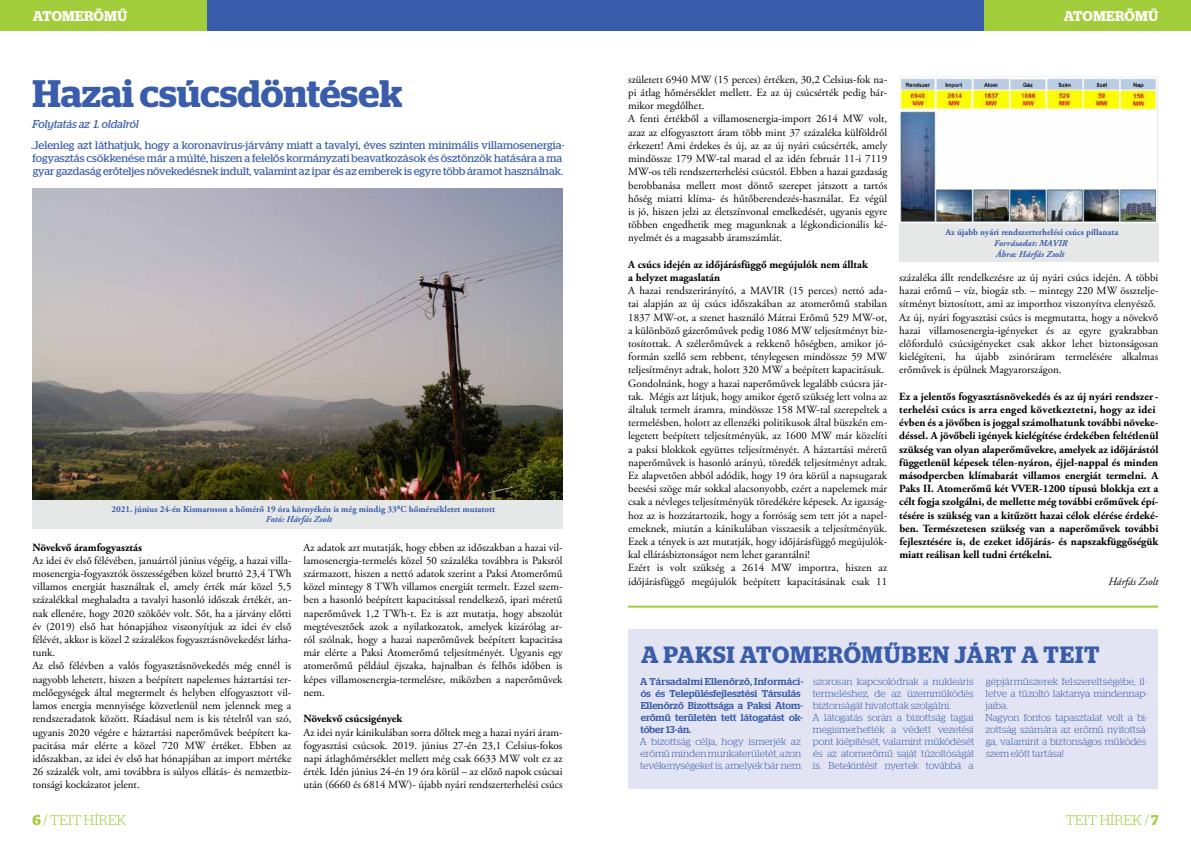
<style>
.page{position:relative;width:1191px;height:842px;background:#fff}
.page>*{position:absolute;margin:0;border:0;box-sizing:border-box;transform-origin:0 0}
.t1{font:600 38.3px "Stag";color:#395dab}
.t2{font:600 23.5px "Stag";letter-spacing:.035em;color:#395dab}
.t3{font:300 14.2px "Stag";letter-spacing:.02em;color:#a2cd3a}
.t4{font:600 14.2px "Stag";letter-spacing:.01em;color:#fff}
.t5{font:italic 11.3px "Stag";letter-spacing:-.005em;color:#395dab}
.t6{font:11px/13.2px "Adobe Garamond Pro";color:#010101}
.t7{font:700 11px/13.2px "Adobe Garamond Pro";color:#010101}
.t8{font:11px/13.2px "Stag";letter-spacing:.005em;color:#395dab}
.t9{font:italic 11px "Adobe Garamond Pro";color:#010101}
.t10{font:300 10px/12px "Stag";color:#395dab}
.t11{font:500 10px/12px "Stag";color:#395dab}
.t12{font:700 9px "Adobe Garamond Pro";color:#395dab}
.t13{font:italic 700 9px/10.8px "Adobe Garamond Pro";color:#395dab}
.s1{font-weight:600}
</style>
<div class="page">
<div style="left:178px;top:0;width:869px;height:30px;background:#395dab"></div>
<div style="left:0;top:0;width:207px;height:30px;background:#a2cd3a"></div>
<div style="left:984px;top:0;width:207px;height:30px;background:#a2cd3a"></div>
<div style="left:32px;top:499px;width:530px;height:29px;background:#e6e7e7"></div>
<div style="left:899px;top:77px;width:259px;height:147px;border:1px solid #e6e7e7"></div>
<div style="left:899px;top:224px;width:259px;height:38px;background:#e6e7e7"></div>
<div style="left:628px;top:630px;width:529px;height:159px;background:#e3e4f3"></div>
<hr style="left:628px;top:606px;width:530px;height:2px;background:#a2cd3a">
<img style="left:33px;top:189px;width:529px;height:310px">
<img style="left:899px;top:78px;width:256px;height:144px">
<p class="t4" style="left:33px;top:7px;width:96px">ATOMERŐMŰ</p>
<h1 class="t1" style="left:32px;top:71px;width:371px">Hazai csúcsdöntések</h1>
<p class="t8" style="left:31px;top:138px;width:535px">.Jelenleg azt láthatjuk, hogy a koronavírus-járvány miatt a tavalyi, éves szinten minimális villamosenergia&shy;fogyasztás csökkenése már a múlté, hiszen a felelős kormányzati beavatkozások és ösztönzök hatására a ma gyar gazdaság erőteljes növekedésnek indult, valamint az ipar és az emberek is egyre több áramot használnak.</p>
<p class="t5" style="left:32px;top:118px;width:108px">Folytatás az 1. oldalról</p>
<p class="t12" style="left:111px;top:504px;width:385px">2021. június 24-én Kismaroson a hőmérő 19 óra környékén is még mindig 33⁰C hőmérsékletet mutatott</p>
<p class="t13" style="left:266px;top:514px;width:68px">Fotó: Hárfás Zsolt</p>
<p class="t7" style="left:32px;top:541px;width:111px">Növekvő áramfogyasztás</p>
<p class="t6" style="left:32px;top:554px;width:261px">Az idei év első félévében, januártól június végéig, a hazai villa&shy;mosenergia-fogyasztók összességében közel bruttó 23,4 TWh villamos energiát használtak el, amely érték már közel 5,5 százalékkal meghaladta a tavalyi hasonló időszak értékét, an&shy;nak ellenére, hogy 2020 szökőév volt. Sőt, ha a járvány előtti év (2019) első hat hónapjához viszonyítjuk az idei év első félévét, akkor is közel 2 százalékos fogyasztásnövekedést látha&shy;tunk.<br>Az első félévben a valós fogyasztásnövekedés még ennél is nagyobb lehetett, hiszen a beépített napelemes háztartási ter&shy;melőegységek által megtermelt és helyben elfogyasztott vil&shy;lamos energia mennyisége közvetlenül nem jelennek meg a rendszeradatok között. Ráadásul nem is kis tételről van szó, ugyanis 2020 végére e háztartási naperőművek beépített ka&shy;pacitása már elérte a közel 720 MW értéket. Ebben az időszakban, az idei év első hat hónapjában az import mértéke 26 százalék volt, ami továbbra is súlyos ellátás- és nemzetbiz&shy;tonsági kockázatot jelent.</p>
<p class="t6" style="left:303px;top:541px;width:261px;text-align:justify">Az adatok azt mutatják, hogy ebben az időszakban a hazai vil&shy;lamosenergia-termelés közel 50 százaléka továbbra is Paksról származott, hiszen a nettó adatok szerint a Paksi Atomerőmű közel mintegy 8 TWh villamos energiát termelt. Ezzel szem&shy;ben a hasonló beépített kapacitással rendelkező, ipari méretű naperőművek 1,2 TWh-t. Ez is azt mutatja, hogy abszolút megtévesztőek azok a nyilatkozatok, amelyek kizárólag ar&shy;ról szólnak, hogy a hazai naperőművek beépített kapacitása már elérte a Paksi Atomerőmű teljesítményét. Ugyanis egy atomerőmű például éjszaka, hajnalban és felhős időben is képes villamosenergia-termelésre, miközben a naperőművek nem.</p>
<p class="t7" style="left:303px;top:712px;width:100px">Növekvő csúcsigények</p>
<p class="t6" style="left:303px;top:726px;width:261px;text-align:justify">Az idei nyár kánikulában sorra dőltek meg a hazai nyári áram&shy;fogyasztási csúcsok. 2019. június 27-én 23,1 Celsius-fokos napi átlaghőmérséklet mellett még csak 6633 MW volt ez az érték. Idén június 24-én 19 óra körül – az előző napok csúcsai után (6660 és 6814 MW)- újabb nyári rendszerterhelési csúcs</p>
<p class="t4" style="left:1063px;top:7px;width:96px">ATOMERŐMŰ</p>
<p class="t6" style="left:628px;top:73px;width:261px">született 6940 MW (15 perces) értéken, 30,2 Celsius-fok na&shy;pi átlag hőmérséklet mellett. Ez az új csúcsérték pedig bár&shy;mikor megdőlhet.<br>A fenti értékből a villamosenergia-import 2614 MW volt, azaz az elfogyasztott áram több mint 37 százaléka külföldről érkezett! Ami érdekes és új, az az új nyári csúcsérték, amely mindössze 179 MW-tal marad el az idén február 11-i 7119<br>MW-os téli rendszerterhelési csúcstól. Ebben a hazai gazdaság berobbanása mellett most döntő szerepet játszott a tartós hőség miatti klíma- és hűtőberendezés-használat. Ez végül is jó, hiszen jelzi az életszínvonal emelkedését, ugyanis egyre többen engedhetik meg magunknak a légkondicionális ké&shy;nyelmét és a magasabb áramszámlát.</p>
<p class="t7" style="left:628px;top:258px;width:241px">A csúcs idején az időjárásfüggő megújulók nem álltak a helyzet magaslatán</p>
<p class="t6" style="left:628px;top:284px;width:261px">A hazai rendszerirányító, a MAVIR (15 perces) nettó ada&shy;tai alapján az új csúcs időszakában az atomerőmű stabilan 1837 MW-ot, a szenet használó Mátrai Erőmű 529 MW-ot, a különböző gázerőművek pedig 1086 MW teljesítményt biz&shy;tosítottak. A szélerőművek a rekkenő hőségben, amikor jó&shy;formán szellő sem rebbent, ténylegesen mindössze 59 MW teljesítményt adtak, holott 320 MW a beépített kapacitásuk.<br>Gondolnánk, hogy a hazai naperőművek legalább csúcsra jár&shy;tak. Mégis azt látjuk, hogy amikor égető szükség lett volna az általuk termelt áramra, mindössze 158 MW-tal szerepeltek a termelésben, holott az ellenzéki politikusok által büszkén em&shy;legetett beépített teljesítményük, az 1600 MW már közelíti a paksi blokkok együttes teljesítményét. A háztartási méretű naperőművek is hasonló arányú, töredék teljesítményt adtak.<br>Ez alapvetően abból adódik, hogy 19 óra körül a napsugarak beesési szöge már sokkal alacsonyobb, ezért a napelemek már csak a névleges teljesítményük töredékére képesek. Az igazság&shy;hoz az is hozzátartozik, hogy a forróság sem tett jót a napel&shy;emeknek, miután a kánikulában visszaesik a teljesítményük.<br>Ezek a tények is azt mutatják, hogy időjárásfüggő megújulók&shy;kal ellátásbiztonságot nem lehet garantálni!<br>Ezért is volt szükség a 2614 MW importra, hiszen az időjárásfüggő megújulók beépített kapacitásának csak 11</p>
<p class="t12" style="left:945px;top:227px;width:174px">Az újabb nyári rendszerterhelési csúcs pillanata</p>
<p class="t13" style="left:994px;top:238px;width:75px">Forrásadat: MAVIR<br>Ábra: Hárfás Zsolt</p>
<p class="t6" style="left:899px;top:271px;width:261px">százaléka állt rendelkezésre az új nyári csúcs idején. A többi hazai erőmű – víz, biogáz stb. – mintegy 220 MW össztelje&shy;sítményt biztosított, ami az importhoz viszonyítva elenyésző.<br>Az új, nyári fogyasztási csúcs is megmutatta, hogy a növekvő hazai villamosenergia-igényeket és az egyre gyakrabban előforduló csúcsigényeket csak akkor lehet biztonságosan kielégíteni, ha újabb zsinóráram termelésére alkalmas erőművek is épülnek Magyarországon.</p>
<p class="t7" style="left:899px;top:390px;width:261px">Ez a jelentős fogyasztásnövekedés és az új nyári rendszer&shy;terhelési csúcs is arra enged következtetni, hogy az idei évben és a jövőben is joggal számolhatunk további növeke&shy;déssel. A jövőbeli igények kielégítése érdekében feltétlenül szükség van olyan alaperőművekre, amelyek az időjárástól függetlenül képesek télen-nyáron, éjjel-nappal és minden másodpercben klímabarát villamos energiát termelni. A Paks II. Atomerőmű két VVER-1200 típusú blokkja ezt a célt fogja szolgálni, de mellette még további erőművek épí&shy;tésére is szükség van a kitűzött hazai célok elérése érdeké&shy;ben. Természetesen szükség van a naperőművek további fejlesztésére is, de ezeket időjárás- és napszakfüggőségük miatt reálisan kell tudni értékelni.</p>
<p class="t9" style="left:1108px;top:574px;width:52px">Hárfás Zsolt</p>
<h2 class="t2" style="left:641px;top:641px;width:460px">A PAKSI ATOMERŐMŰBEN JÁRT A TEIT</h2>
<p class="t11" style="left:640px;top:675px;width:165px">A Társadalmi Ellenőrző, Informáci&shy;ós és Településfejlesztési Társulás<br>Ellenőrző Bizottsága a Paksi Atom&shy;erőmű területén tett látogatást ok&shy;tóber 13-án.</p>
<p class="t10" style="left:640px;top:735px;width:163px;text-align:justify">A bizottság célja, hogy ismerjék az erőműminden munkaterületét, azon tevékenységeket is, amelyek bár nem</p>
<p class="t10" style="left:812px;top:675px;width:163px">szorosan kapcsolódnak a nukleáris termeléshez, de az üzemműködés biztonságát hivatottak szolgálni.<br>A látogatás során a bizottság tagjai megismerhették a védett vezetési pont kiépítését, valamint működését és az atomerőmű saját tűzoltóságát is. Betekintést nyertek továbbá a</p>
<p class="t10" style="left:985px;top:675px;width:164px">gépjárműszerek felszereltségébe, il&shy;letve a tűzoltó laktanya mindennap&shy;jaiba.<br>Nagyon fontos tapasztalat volt a bi&shy;zottság számára az erőmű nyitottsá&shy;ga, valamint a biztonságos működés szem előtt tartása!</p>
<p class="t3" style="left:33px;top:812px;width:95px"><span class="s1">6</span> / TEIT HÍREK</p>
<p class="t3" style="left:1066px;top:812px;width:94px">TEIT HÍREK / <span class="s1">7</span></p>
</div>
